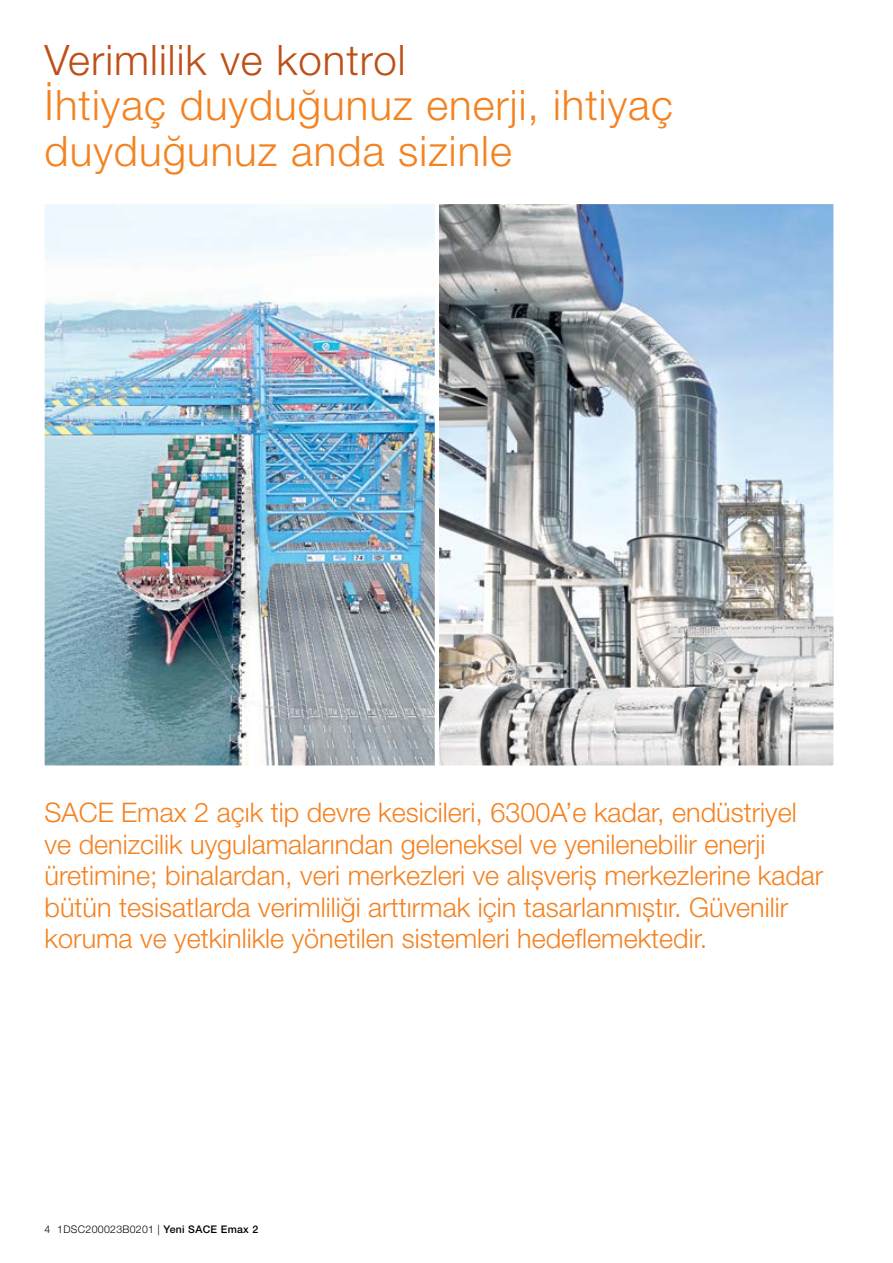
<style>
.page{position:relative;width:893px;height:1263px;background:#fff}
.page>*{position:absolute;margin:0;border:0;box-sizing:border-box;transform-origin:0 0}
.t1{font:300 42px/45.5px "Helvetica Neue LT Pro";letter-spacing:.025em;color:#f58220}
.t2{font:300 42px "Helvetica Neue LT Pro";letter-spacing:.025em;color:#be4f18}
.t3{font:300 27px/31.5px "Helvetica Neue LT Pro";color:#f58220}
.t4{font:300 10.5px "Helvetica Neue LT Pro";letter-spacing:.03em;color:#000}
.s1{font-weight:500}
</style>
<div class="page">
<img style="left:44px;top:204px;width:389px;height:562px">
<img style="left:433px;top:204px;width:401px;height:562px">
<h1 class="t2" style="left:45px;top:34px;width:362px">Verimlilik ve kontrol</h1>
<h1 class="t1" style="left:45px;top:82px;width:630px">İhtiyaç duyduğunuz enerji, ihtiyaç duyduğunuz anda sizinle</h1>
<p class="t3" style="left:45px;top:796px;width:780px">SACE Emax 2 açık tip devre kesicileri, 6300A’e kadar, endüstriyel ve denizcilik uygulamalarından geleneksel ve yenilenebilir enerji üretimine; binalardan, veri merkezleri ve alışveriş merkezlerine kadar bütün tesisatlarda verimliliği arttırmak için tasarlanmıştır. Güvenilir koruma ve yetkinlikle yönetilen sistemleri hedeflemektedir.</p>
<p class="t4" style="left:45px;top:1223px;width:215px">4 1DSC200023B0201 | <span class="s1">Yeni SACE Emax 2</span></p>
</div>
